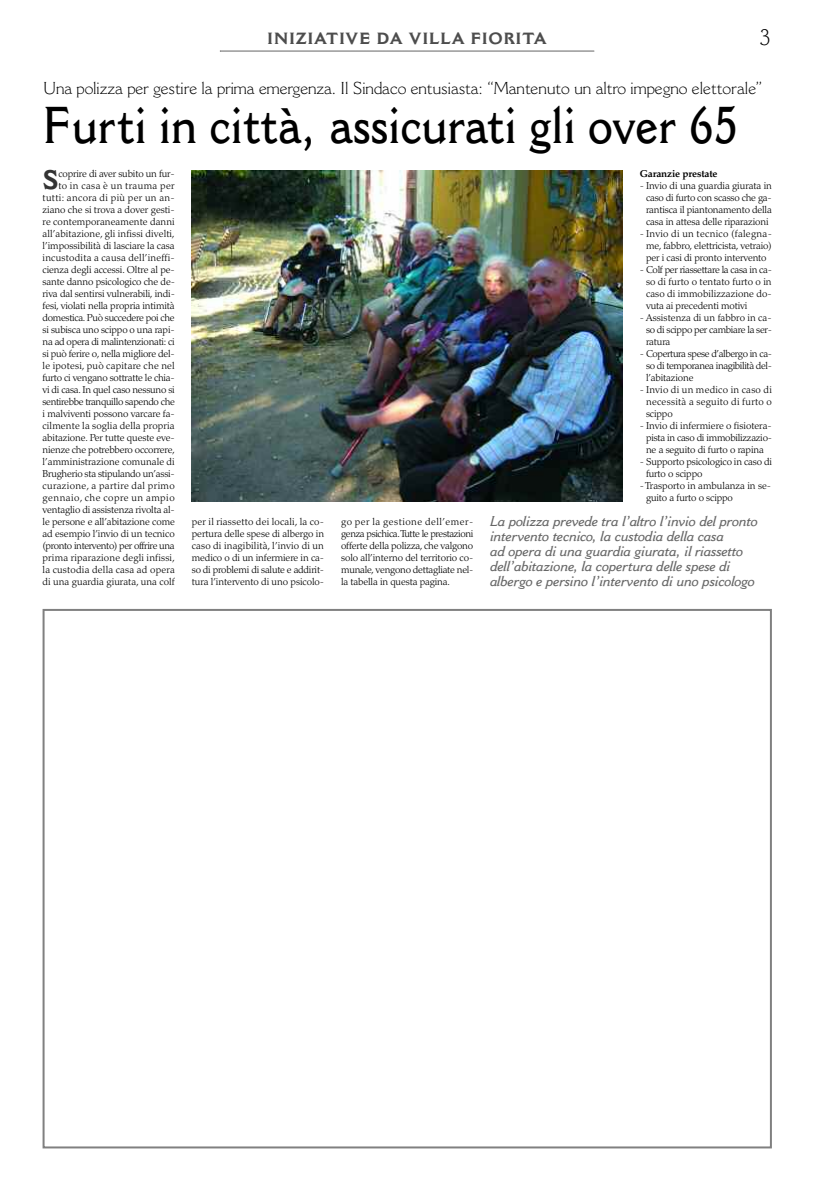
<style>
.page{position:relative;width:823px;height:1191px;background:#fff}
.page>*{position:absolute;margin:0;border:0;box-sizing:border-box;transform-origin:0 0}
.t1{font:600 51px "Cantoria";letter-spacing:.005em;color:#000;scale:.86 1}
.t2{font:700 26.4px "Cantoria";color:#333}
.t3{font:300 22px "Cantoria";color:#000}
.t4{font:300 17px "Cantoria";letter-spacing:-.005em;color:#000}
.t5{font:700 16px "Cantoria";letter-spacing:.055em;color:#4d4d4d}
.t6{font:italic 600 14px/15px "Cantoria";letter-spacing:-.015em;color:#666}
.t7{font:300 10px/12px "Palatino";letter-spacing:-.015em;color:#000;text-align:justify}
.t8{font:700 10px "Palatino";letter-spacing:-.015em;color:#000}
</style>
<div class="page">
<svg style="left:220px;top:51px;width:374px;height:1px"></svg>
<img style="left:192px;top:171px;width:430px;height:330px">
<h3 class="t5" style="left:267px;top:33px;width:280px">INIZIATIVE DA VILLA FIORITA</h3>
<h3 class="t3" style="left:759px;top:30px;width:13px">3</h3>
<h3 class="t4" style="left:44px;top:82px;width:721px">Una polizza per gestire la prima emergenza. Il Sindaco entusiasta: “Mantenuto un altro impegno elettorale”</h3>
<h1 class="t1" style="left:44px;top:107px;width:809px">Furti in città, assicurati gli over 65</h1>
<p class="t7" style="left:43px;top:168px;width:134px;text-align:right">coprire di aver subito un fur-<br>to in casa è un trauma per tutti: ancora di più per un an&shy;ziano che si trova a dover gesti&shy;re contemporaneamente danni all’abitazione, gli infissi divelti, l’impossibilità di lasciare la casa incustodita a causa dell’ineffi&shy;cienza degli accessi. Oltre al pe&shy;sante danno psicologico che de&shy;riva dal sentirsi vulnerabili, indi&shy;fesi, violati nella propria intimità domestica. Può succedere poi che si subisca uno scippo o una rapi&shy;na ad opera di malintenzionati: ci si può ferire o, nella migliore del&shy;le ipotesi, può capitare che nel furto ci vengano sottratte le chia&shy;vi di casa. In quel caso nessuno si sentirebbe tranquillo sapendo che i malviventi possono varcare fa&shy;cilmente la soglia della propria abitazione. Per tutte queste eve&shy;nienze che potrebbero occorrere, l’amministrazione comunale di Brugherio sta stipulando un’assi&shy;curazione, a partire dal primo gennaio, che copre un ampio ventaglio di assistenza rivolta al&shy;le persone e all’abitazione come ad esempio l’invio di un tecnico (pronto intervento) per offrire una prima riparazione degli infissi, la custodia della casa ad opera di una guardia giurata, una colf</p>
<h2 class="t2" style="left:43px;top:170px;width:18px">S</h2>
<p class="t7" style="left:192px;top:516px;width:134px">per il riassetto dei locali, la co&shy;pertura delle spese di albergo in caso di inagibilità, l’invio di un medico o di un infermiere in ca&shy;so di problemi di salute e addirit&shy;tura l’intervento di uno psicolo-</p>
<p class="t7" style="left:341px;top:516px;width:134px">go per la gestione dell’emer&shy;genza psichica.Tutte le prestazioni offerte della polizza, che valgono solo all’interno del territorio co&shy;munale, vengono dettagliate nel&shy;la tabella in questa pagina.</p>
<p class="t8" style="left:639px;top:169px;width:79px">Garanzie prestate</p>
<p class="t7" style="left:645px;top:180px;width:127px;text-indent:-6px">- Invio di una guardia giurata in caso di furto con scasso che ga&shy;rantisca il piantonamento della casa in attesa delle riparazioni</p>
<p class="t7" style="left:645px;top:228px;width:127px;text-indent:-6px">- Invio di un tecnico (falegna&shy;me, fabbro, elettricista, vetraio) per i casi di pronto intervento</p>
<p class="t7" style="left:645px;top:264px;width:127px;text-indent:-6px">- Colf per riassettare la casa in ca&shy;so di furto o tentato furto o in caso di immobilizzazione do&shy;vuta ai precedenti motivi</p>
<p class="t7" style="left:645px;top:312px;width:127px;text-indent:-6px">- Assistenza di un fabbro in ca&shy;so di scippo per cambiare la ser&shy;ratura</p>
<p class="t7" style="left:645px;top:348px;width:127px;text-indent:-6px">- Copertura spese d’albergo in ca&shy;so di temporanea inagibilità del&shy;l’abitazione</p>
<p class="t7" style="left:645px;top:384px;width:127px;text-indent:-6px">- Invio di un medico in caso di necessità a seguito di furto o scippo</p>
<p class="t7" style="left:645px;top:420px;width:127px;text-indent:-6px">- Invio di infermiere o fisiotera&shy;pista in caso di immobilizzazio&shy;ne a seguito di furto o rapina</p>
<p class="t7" style="left:645px;top:456px;width:127px;text-indent:-6px">- Supporto psicologico in caso di furto o scippo</p>
<p class="t7" style="left:645px;top:480px;width:126px;text-indent:-6px">- Trasporto in ambulanza in se&shy;guito a furto o scippo</p>
<h3 class="t6" style="left:490px;top:515px;width:269px">La polizza prevede tra l’altro l’invio del pronto intervento tecnico, la custodia della casa<br>ad opera di una guardia giurata, il riassetto dell’abitazione, la copertura delle spese di albergo e persino l’intervento di uno psicologo</h3>
</div>
